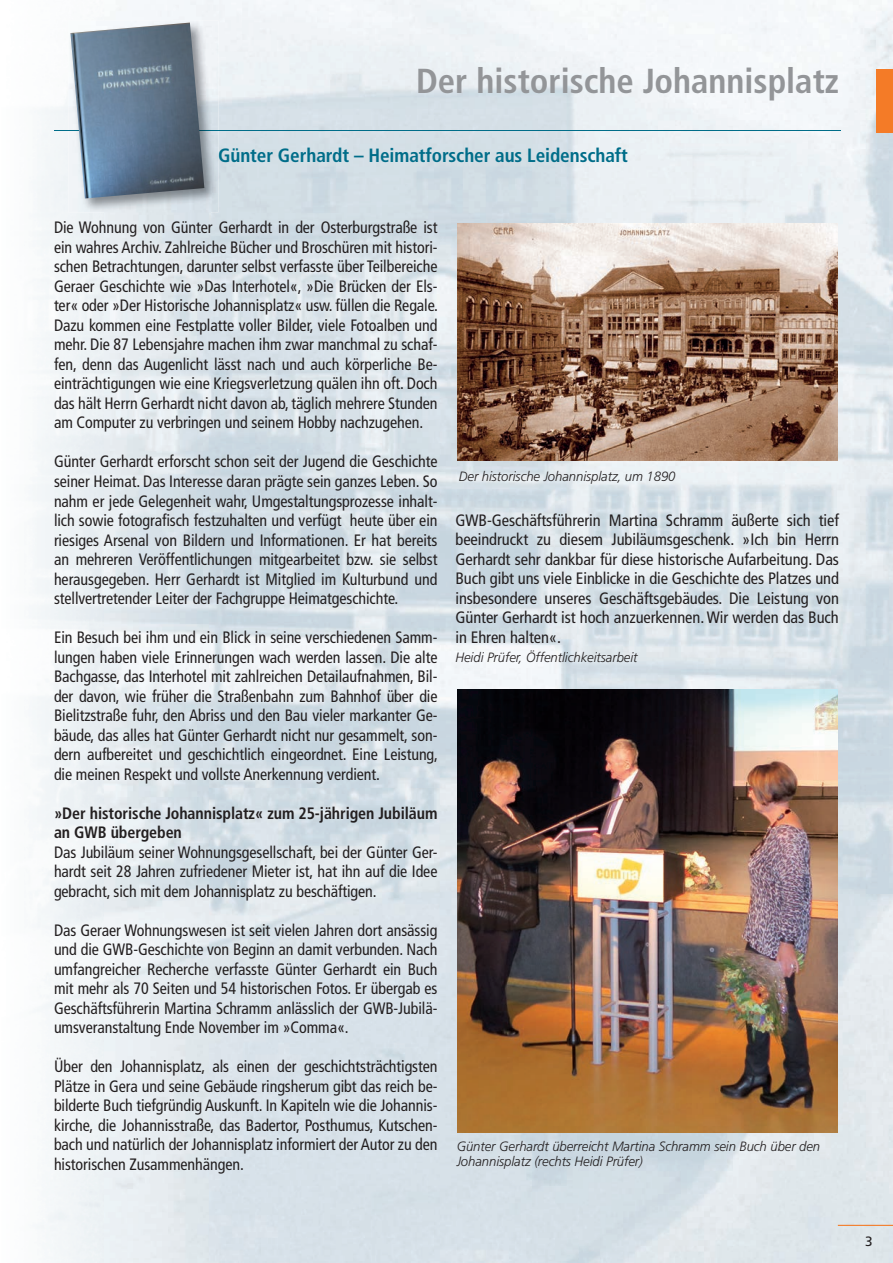
<style>
.page{position:relative;width:893px;height:1263px;background:#fff}
.page>*{position:absolute;margin:0;border:0;box-sizing:border-box;transform-origin:0 0}
.t1{font:700 condensed 34.65px "Frutiger";color:#939598}
.t2{font:700 condensed 19.2px "Frutiger";letter-spacing:-.005em;color:#006d89}
.t3{font:condensed 16.5px/19.5px "Frutiger";letter-spacing:-.005em;color:#231f20;text-align:justify}
.t4{font:700 condensed 16.5px/19.5px "Frutiger";letter-spacing:-.005em;color:#231f20}
.t5{font:italic 300 13.5px/15px "Frutiger";letter-spacing:-.005em;color:#231f20}
.t6{font:13.5px "Frutiger";color:#231f20}
</style>
<div class="page">
<img style="left:210px;top:52px;width:683px;height:1211px">
<hr style="left:54px;top:130px;width:786px;height:1px;background:#006d89">
<div style="left:876px;top:69px;width:17px;height:64px;background:#f47b27"></div>
<img style="left:457px;top:223px;width:380px;height:238px">
<img style="left:68px;top:21px;width:150px;height:191px">
<img style="left:68px;top:130px;width:150px;height:1px">
<img style="left:70px;top:23px;width:134px;height:175px">
<img style="left:457px;top:690px;width:381px;height:442px">
<hr style="left:838px;top:1225px;width:55px;height:1px;background:#f47b27">
<h1 class="t1" style="left:416px;top:60px;width:424px">Der historische Johannisplatz</h1>
<p class="t2" style="left:218px;top:144px;width:411px">Günter Gerhardt – Heimatforscher aus Leidenschaft</p>
<p class="t3" style="left:54px;top:218px;width:385px">Die Wohnung von Günter Gerhardt in der Osterburgstraße ist ein wahres Archiv. Zahlreiche Bücher und Broschüren mit histori&shy;schen Betrachtungen, darunter selbst verfasste über Teilbereiche Geraer Geschichte wie »Das Interhotel«, »Die Brücken der Els&shy;ter« oder »Der Historische Johannisplatz« usw. füllen die Regale.<br>Dazu kommen eine Festplatte voller Bilder, viele Fotoalben und mehr. Die 87 Lebensjahre machen ihm zwar manchmal zu schaf&shy;fen, denn das Augenlicht lässt nach und auch körperliche Be&shy;einträchtigungen wie eine Kriegsverletzung quälen ihn oft. Doch das hält Herrn Gerhardt nicht davon ab, täglich mehrere Stunden am Computer zu verbringen und seinem Hobby nachzugehen.</p>
<p class="t3" style="left:54px;top:452px;width:385px">Günter Gerhardt erforscht schon seit der Jugend die Geschichte seiner Heimat. Das Interesse daran prägte sein ganzes Leben. So nahm er jede Gelegenheit wahr, Umgestaltungsprozesse inhalt&shy;lich sowie fotografisch festzuhalten und verfügt heute über ein riesiges Arsenal von Bildern und Informationen. Er hat bereits an mehreren Veröffentlichungen mitgearbeitet bzw. sie selbst herausgegeben. Herr Gerhardt ist Mitglied im Kulturbund und stellvertretender Leiter der Fachgruppe Heimatgeschichte.</p>
<p class="t3" style="left:54px;top:628px;width:386px">Ein Besuch bei ihm und ein Blick in seine verschiedenen Samm&shy;lungen haben viele Erinnerungen wach werden lassen. Die alte Bachgasse, das Interhotel mit zahlreichen Detailaufnahmen, Bil&shy;der davon, wie früher die Straßenbahn zum Bahnhof über die Bielitzstraße fuhr, den Abriss und den Bau vieler markanter Ge&shy;bäude, das alles hat Günter Gerhardt nicht nur gesammelt, son&shy;dern aufbereitet und geschichtlich eingeordnet. Eine Leistung, die meinen Respekt und vollste Anerkennung verdient.</p>
<p class="t4" style="left:54px;top:803px;width:385px">»Der historische Johannisplatz« zum 25-jährigen Jubiläum an GWB übergeben</p>
<p class="t3" style="left:54px;top:842px;width:385px">Das Jubiläum seiner Wohnungsgesellschaft, bei der Günter Ger&shy;hardt seit 28 Jahren zufriedener Mieter ist, hat ihn auf die Idee gebracht, sich mit dem Johannisplatz zu beschäftigen.</p>
<p class="t3" style="left:54px;top:920px;width:385px">Das Geraer Wohnungswesen ist seit vielen Jahren dort ansässig und die GWB-Geschichte von Beginn an damit verbunden. Nach umfangreicher Recherche verfasste Günter Gerhardt ein Buch mit mehr als 70 Seiten und 54 historischen Fotos. Er übergab es Geschäftsführerin Martina Schramm anlässlich der GWB-Jubilä&shy;umsveranstaltung Ende November im »Comma«.</p>
<p class="t3" style="left:54px;top:1057px;width:385px">Über den Johannisplatz, als einen der geschichtsträchtigsten Plätze in Gera und seine Gebäude ringsherum gibt das reich be&shy;bilderte Buch tiefgründig Auskunft. In Kapiteln wie die Johannis&shy;kirche, die Johannisstraße, das Badertor, Posthumus, Kutschen&shy;bach und natürlich der Johannisplatz informiert der Autor zu den historischen Zusammenhängen.</p>
<p class="t5" style="left:459px;top:468px;width:218px">Der historische Johannisplatz, um 1890</p>
<p class="t3" style="left:455px;top:511px;width:385px">GWB-Geschäftsführerin Martina Schramm äußerte sich tief beeindruckt zu diesem Jubiläumsgeschenk. »Ich bin Herrn Gerhardt sehr dankbar für diese historische Aufarbeitung. Das Buch gibt uns viele Einblicke in die Geschichte des Platzes und insbesondere unseres Geschäftsgebäudes. Die Leistung von Günter Gerhardt ist hoch anzuerkennen. Wir werden das Buch in Ehren halten«.</p>
<p class="t5" style="left:455px;top:650px;width:184px">Heidi Prüfer, Öffentlichkeitsarbeit</p>
<p class="t5" style="left:457px;top:1138px;width:365px">Günter Gerhardt überreicht Martina Schramm sein Buch über den<br>Johannisplatz (rechts Heidi Prüfer)</p>
<p class="t6" style="left:865px;top:1233px;width:9px">3</p>
</div>
